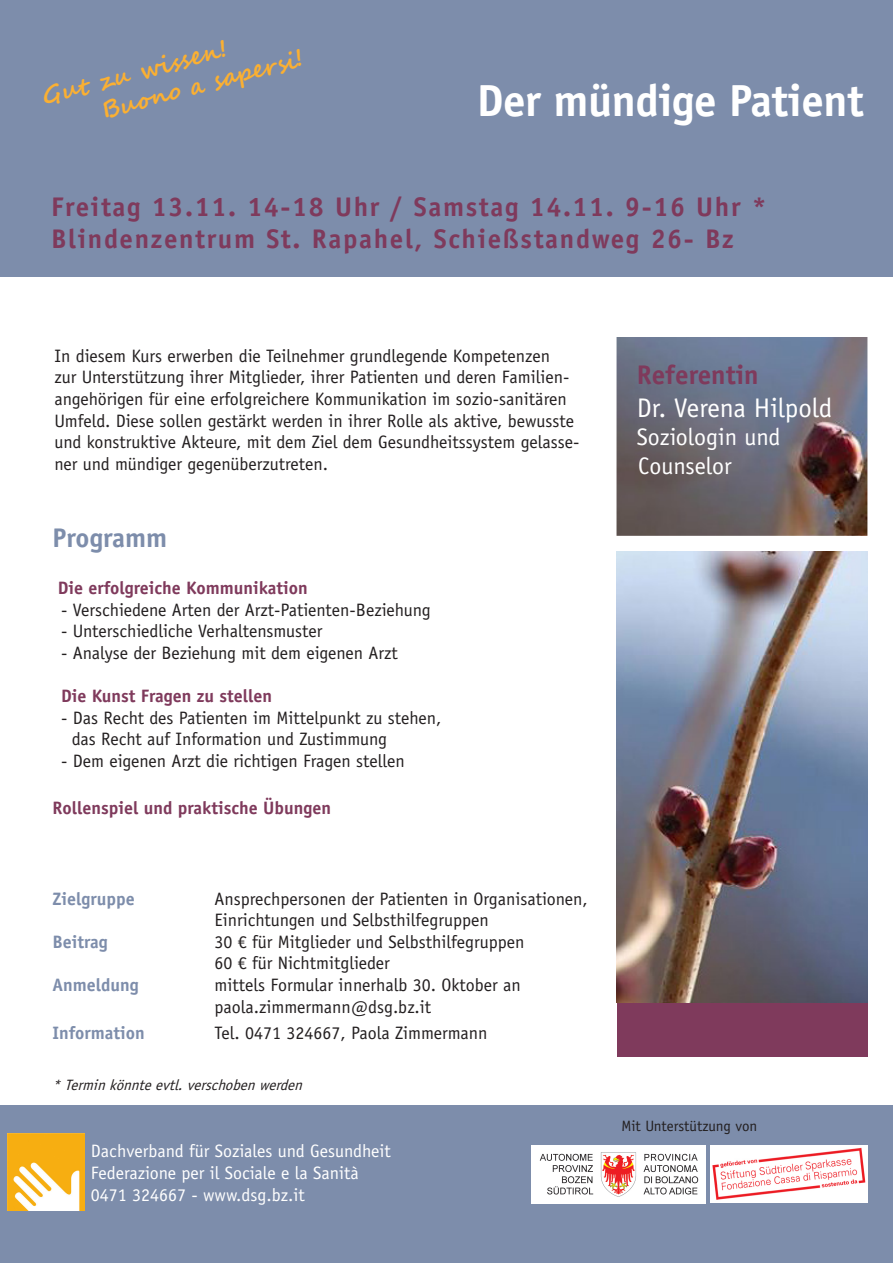
<style>
.page{position:relative;width:893px;height:1263px;background:#fff}
.page>*{position:absolute;margin:0;border:0;box-sizing:border-box;transform-origin:0 0}
.t1{font:700 45px "Officina Sans Std";letter-spacing:-.01em;color:#fff}
.t2{font:700 27px "Officina Sans Std";letter-spacing:.06em;color:#7f3a5c}
.t3{font:27px "Officina Sans Std";color:#fff}
.t4{font:700 27px "Officina Sans Std";color:#7f3a5c}
.t5{font:700 27px "Officina Sans Std";color:#7d8dab}
.t6{font:700 24px "Segoe Script";color:#fbb032}
.t7{font:24px/28.8px "Officina Sans Std";color:#fff}
.t8{font:18px/21.6px "Officina Sans Std";color:#231f20}
.t9{font:18px/21.6px "Officina Sans Std";color:#fff}
.t10{font:700 18px "Officina Sans Std";color:#7f3a5c}
.t11{font:700 18px "Officina Sans Std";color:#7d8dab}
.t12{font:italic 15px "Officina Sans Std";color:#231f20}
.t13{font:15px "Officina Sans Std";color:#231f20}
</style>
<div class="page">
<div style="left:0;top:0;width:893px;height:276px;background:#7d8dab"></div>
<div style="left:0;top:1106px;width:893px;height:157px;background:#7d8dab"></div>
<img style="left:8px;top:1134px;width:77px;height:76px">
<img style="left:531px;top:1145px;width:175px;height:58px">
<img style="left:710px;top:1145px;width:157px;height:57px">
<img style="left:617px;top:552px;width:250px;height:451px">
<img style="left:616px;top:337px;width:251px;height:199px">
<div style="left:617px;top:1003px;width:250px;height:54px;background:#7f3a5c"></div>
<p class="t6" style="left:37px;top:78px;width:193px;rotate:-15deg">Gut zu wiss en!</p>
<p class="t6" style="left:97px;top:92px;width:210px;rotate:-15deg">Buono a sapersi!</p>
<p class="t1" style="left:477px;top:72px;width:388px">Der mündige Patient</p>
<p class="t2" style="left:51px;top:190px;width:717px">Freitag 13.11. 14-18 Uhr / Samstag 14.11. 9-16 Uhr *</p>
<p class="t2" style="left:51px;top:222px;width:684px">Blindenzentrum St. Rapahel, Schießstandweg 26- Bz</p>
<p class="t8" style="left:54px;top:345px;width:527px">In diesem Kurs erwerben die Teilnehmer grundlegende Kompetenzen<br>zur Unterstützung ihrer Mitglieder, ihrer Patienten und deren Familien&shy;angehörigen für eine erfolgreichere Kommunikation im sozio-sanitären Umfeld. Diese sollen gestärkt werden in ihrer Rolle als aktive, bewusste und konstruktive Akteure, mit dem Ziel dem Gesundheitssystem gelasse&shy;ner und mündiger gegenüberzutreten.</p>
<p class="t5" style="left:53px;top:521px;width:116px">Programm</p>
<p class="t10" style="left:58px;top:577px;width:251px">Die erfolgreiche Kommunikation</p>
<p class="t8" style="left:61px;top:599px;width:371px">- Verschiedene Arten der Arzt-Patienten-Beziehung</p>
<p class="t8" style="left:61px;top:620px;width:263px">- Unterschiedliche Verhaltensmuster</p>
<p class="t8" style="left:61px;top:642px;width:338px">- Analyse der Beziehung mit dem eigenen Arzt</p>
<p class="t10" style="left:61px;top:685px;width:212px">Die Kunst Fragen zu stellen</p>
<p class="t8" style="left:72px;top:707px;width:371px;text-indent:-11px">- Das Recht des Patienten im Mittelpunkt zu stehen, das Recht auf Information und Zustimmung</p>
<p class="t8" style="left:61px;top:750px;width:345px">- Dem eigenen Arzt die richtigen Fragen stellen</p>
<p class="t10" style="left:53px;top:797px;width:280px">Rollenspiel und praktische Übungen</p>
<p class="t11" style="left:53px;top:887px;width:84px">Zielgruppe</p>
<p class="t8" style="left:215px;top:888px;width:375px">Ansprechpersonen der Patienten in Organisationen,</p>
<p class="t8" style="left:215px;top:909px;width:276px">Einrichtungen und Selbsthilfegruppen</p>
<p class="t11" style="left:53px;top:930px;width:57px">Beitrag</p>
<p class="t8" style="left:215px;top:931px;width:311px">30 € für Mitglieder und Selbsthilfegruppen</p>
<p class="t8" style="left:215px;top:952px;width:177px">60 € für Nichtmitglieder</p>
<p class="t11" style="left:53px;top:974px;width:88px">Anmeldung</p>
<p class="t8" style="left:215px;top:974px;width:308px">mittels Formular innerhalb 30. Oktober an paola.zimmermann@dsg.bz.it</p>
<p class="t11" style="left:53px;top:1021px;width:94px">Information</p>
<p class="t8" style="left:215px;top:1022px;width:275px">Tel. 0471 324667, Paola Zimmermann</p>
<p class="t12" style="left:53px;top:1076px;width:255px">*Terminkönnteevtl.verschobenwerden</p>
<p class="t9" style="left:91px;top:1140px;width:301px">Dachverband für Soziales und Gesundheit<br>Federazione per il Sociale e la Sanità</p>
<p class="t9" style="left:91px;top:1184px;width:215px">0471 324667 - www.dsg.bz.it</p>
<p class="t4" style="left:637px;top:358px;width:124px">Referentin</p>
<p class="t3" style="left:637px;top:392px;width:197px">Dr. Verena Hilpold</p>
<p class="t7" style="left:637px;top:423px;width:145px">Soziologin und<br>Counselor</p>
<p class="t13" style="left:621px;top:1117px;width:137px">Mit Unterstützung von</p>
</div>
